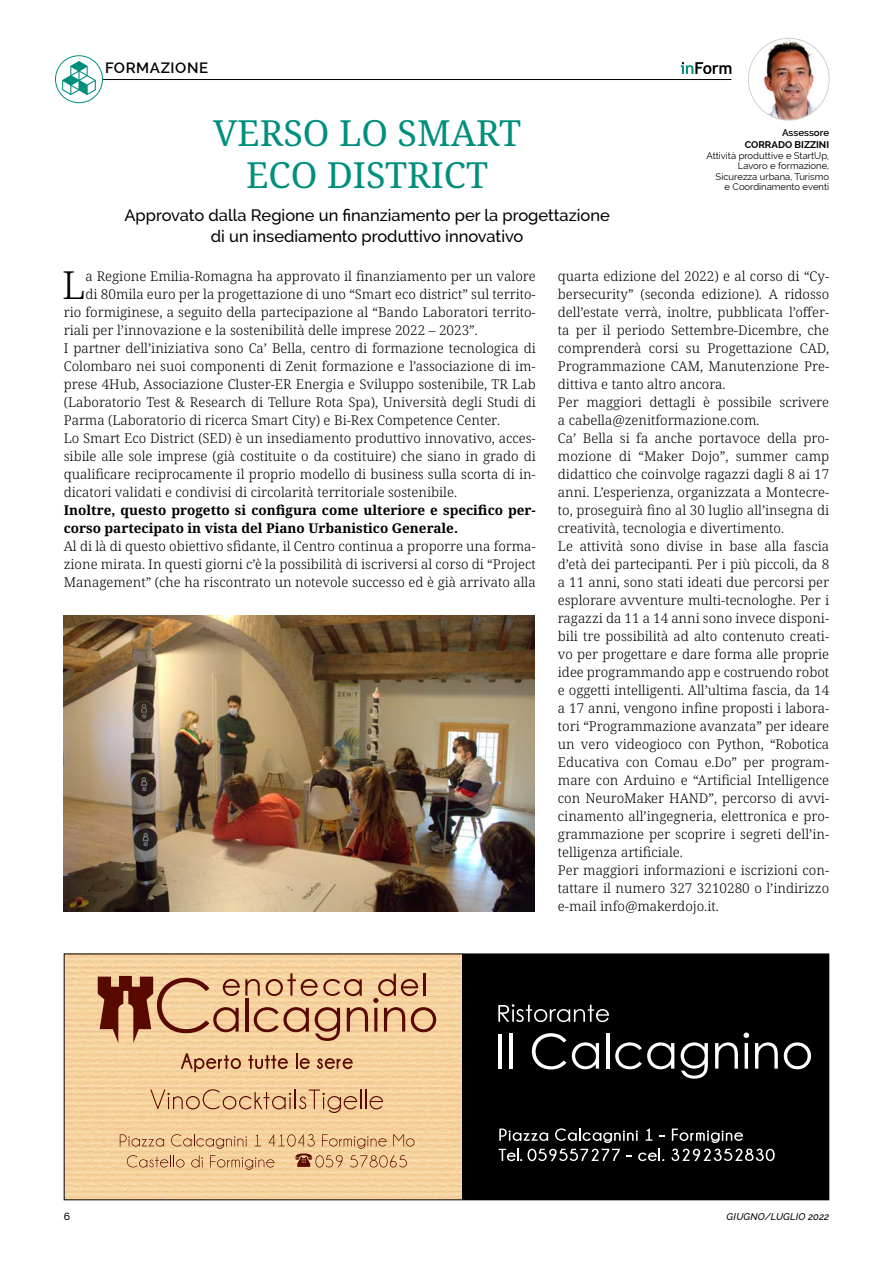
<style>
.page{position:relative;width:893px;height:1263px;background:#fff}
.page>*{position:absolute;margin:0;border:0;box-sizing:border-box;transform-origin:0 0}
.t1{font:300 38.7px "Avrile Serif";color:#000}
.t2{font:36px/42px "Avrile Serif";color:#008f7d;text-align:center}
.t3{font:500 16.5px/21px "Raleway";color:#000;text-align:center}
.t4{font:600 15px "Raleway";letter-spacing:.04em;color:#000}
.t5{font:300 13.5px/18px "Avrile Serif";color:#000;text-align:justify}
.t6{font:700 13.5px/18px "Avrile Serif";color:#000}
.t7{font:500 10.5px "Raleway";color:#000}
.t8{font:italic 500 9.75px "Raleway";letter-spacing:.02em;color:#000}
.t9{font:700 9.75px "Raleway";color:#000}
.t10{font:600 9.75px "Raleway";color:#000}
.t11{font:9.45px/10.5px "Raleway";color:#000;text-align:right}
</style>
<div class="page">
<hr style="left:64px;top:79px;width:667px;height:1px;background:#000">
<img style="left:748px;top:38px;width:81px;height:82px">
<div style="left:748px;top:38px;width:81px;height:82px;border:1px solid #d0d0d0;border-radius:50%"></div>
<svg style="left:681px;top:62px;width:50px;height:12px"></svg>
<img style="left:64px;top:616px;width:471px;height:296px">
<div style="left:64px;top:954px;width:765px;height:246px;background:#000"></div>
<hr style="left:498px;top:1034px;width:4px;height:35px;background:#fff">
<hr style="left:509px;top:1033px;width:3px;height:36px;background:#fff">
<svg style="left:532px;top:1033px;width:34px;height:36px"></svg>
<svg style="left:572px;top:1042px;width:27px;height:27px"></svg>
<hr style="left:606px;top:1033px;width:3px;height:36px;background:#fff">
<svg style="left:615px;top:1042px;width:59px;height:27px"></svg>
<svg style="left:681px;top:1042px;width:27px;height:37px"></svg>
<svg style="left:715px;top:1032px;width:34px;height:37px"></svg>
<svg style="left:755px;top:1042px;width:23px;height:27px"></svg>
<svg style="left:784px;top:1042px;width:27px;height:27px"></svg>
<svg style="left:498px;top:1004px;width:111px;height:18px"></svg>
<svg style="left:499px;top:1128px;width:166px;height:33px"></svg>
<svg style="left:671px;top:1128px;width:104px;height:33px"></svg>
<img style="left:66px;top:955px;width:395px;height:243px">
<svg style="left:181px;top:1053px;width:60px;height:19px"></svg>
<svg style="left:248px;top:1055px;width:40px;height:14px"></svg>
<svg style="left:296px;top:1053px;width:14px;height:16px"></svg>
<svg style="left:317px;top:1058px;width:36px;height:11px"></svg>
<svg style="left:98px;top:973px;width:338px;height:70px;background:#d0a379"></svg>
<svg style="left:150px;top:1089px;width:233px;height:24px;background:#dfb486"></svg>
<svg style="left:120px;top:1134px;width:294px;height:36px;background:#e5bc8d"></svg>
<div style="left:64px;top:953px;width:765px;height:247px;border:1px solid #000"></div>
<svg style="left:55px;top:56px;width:47px;height:47px"></svg>
<svg style="left:62px;top:61px;width:34px;height:34px"></svg>
<div style="left:55px;top:55px;width:48px;height:48px;border:1px solid #008f7d;border-radius:50%"></div>
<p class="t4" style="left:105px;top:59px;width:105px">FORMAZIONE</p>
<h2 class="t2" style="left:213px;top:113px;width:310px">VERSO LO SMART<br>ECO DISTRICT</h2>
<p class="t3" style="left:124px;top:205px;width:487px">Approvato dalla Regione un finanziamento per la progettazione di un insediamento produttivo innovativo</p>
<p class="t10" style="left:782px;top:127px;width:49px">Assessore</p>
<p class="t9" style="left:745px;top:139px;width:86px">CORRADO BIZZINI</p>
<p class="t11" style="left:706px;top:150px;width:124px">Attività produttive e StartUp,<br>Lavoro e formazione,<br>Sicurezza urbana, Turismo<br>e Coordinamento eventi</p>
<h1 class="t1" style="left:62px;top:259px;width:25px">L</h1>
<p class="t5" style="left:86px;top:267px;width:452px">a Regione Emilia-Romagna ha approvato il finanziamento per un valore</p>
<p class="t5" style="left:86px;top:285px;width:452px">di 80mila euro per la progettazione di uno “Smart eco district” sul territo-</p>
<p class="t5" style="left:64px;top:303px;width:473px">rio formiginese, a seguito della partecipazione al “Bando Laboratori territo-</p>
<p class="t5" style="left:64px;top:321px;width:415px">riali per l’innovazione e la sostenibilità delle imprese 2022 – 2023”.</p>
<p class="t5" style="left:64px;top:339px;width:473px">I partner dell’iniziativa sono Ca’ Bella, centro di formazione tecnologica di</p>
<p class="t5" style="left:64px;top:357px;width:473px">Colombaro nei suoi componenti di Zenit formazione e l’associazione di im-</p>
<p class="t5" style="left:64px;top:375px;width:473px">prese 4Hub, Associazione Cluster-ER Energia e Sviluppo sostenibile, TR Lab</p>
<p class="t5" style="left:64px;top:393px;width:473px">(Laboratorio Test &amp; Research di Tellure Rota Spa), Università degli Studi di</p>
<p class="t5" style="left:64px;top:411px;width:438px">Parma (Laboratorio di ricerca Smart City) e Bi-Rex Competence Center.</p>
<p class="t5" style="left:64px;top:429px;width:473px">Lo Smart Eco District (SED) è un insediamento produttivo innovativo, acces-</p>
<p class="t5" style="left:64px;top:447px;width:473px">sibile alle sole imprese (già costituite o da costituire) che siano in grado di</p>
<p class="t5" style="left:64px;top:465px;width:473px">qualificare reciprocamente il proprio modello di business sulla scorta di in-</p>
<p class="t5" style="left:64px;top:483px;width:395px">dicatori validati e condivisi di circolarità territoriale sostenibile.</p>
<p class="t6" style="left:64px;top:501px;width:473px">Inoltre, questo progetto si configura come ulteriore e specifico per&shy;corso partecipato in vista del Piano Urbanistico Generale.</p>
<p class="t5" style="left:64px;top:537px;width:473px">Al di là di questo obiettivo sfidante, il Centro continua a proporre una forma&shy;zione mirata. In questi giorni c’è la possibilità di iscriversi al corso di “Project Management” (che ha riscontrato un notevole successo ed è già arrivato alla</p>
<p class="t5" style="left:558px;top:267px;width:273px;text-align:left">quarta edizione del 2022) e al corso di “Cy&shy;bersecurity” (seconda edizione). A ridosso dell’estate verrà, inoltre, pubblicata l’offer&shy;ta per il periodo Settembre-Dicembre, che comprenderà corsi su Progettazione CAD, Programmazione CAM, Manutenzione Pre&shy;dittiva e tanto altro ancora.<br>Per maggiori dettagli è possibile scrivere a cabella@zenitformazione.com.<br>Ca’ Bella si fa anche portavoce della pro&shy;mozione di “Maker Dojo”, summer camp didattico che coinvolge ragazzi dagli 8 ai 17 anni. L’esperienza, organizzata a Montecre&shy;to, proseguirà fino al 30 luglio all’insegna di creatività, tecnologia e divertimento.<br>Le attività sono divise in base alla fascia d’età dei partecipanti. Per i più piccoli, da 8 a 11 anni, sono stati ideati due percorsi per esplorare avventure multi-tecnologhe. Per i ragazzi da 11 a 14 anni sono invece disponi&shy;bili tre possibilità ad alto contenuto creati&shy;vo per progettare e dare forma alle proprie idee programmando app e costruendo robot e oggetti intelligenti. All’ultima fascia, da 14 a 17 anni, vengono infine proposti i labora&shy;tori “Programmazione avanzata” per ideare un vero videogioco con Python, “Robotica Educativa con Comau e.Do” per program&shy;mare con Arduino e “Artificial Intelligence con NeuroMaker HAND”, percorso di avvi&shy;cinamento all’ingegneria, elettronica e pro&shy;grammazione per scoprire i segreti dell’in&shy;telligenza artificiale.<br>Per maggiori informazioni e iscrizioni con&shy;tattare il numero 327 3210280 o l’indirizzo e-mail info@makerdojo.it.</p>
<p class="t7" style="left:64px;top:1211px;width:8px">6</p>
<p class="t8" style="left:727px;top:1211px;width:104px">GIUGNO/LUGLIO 2022</p>
</div>
